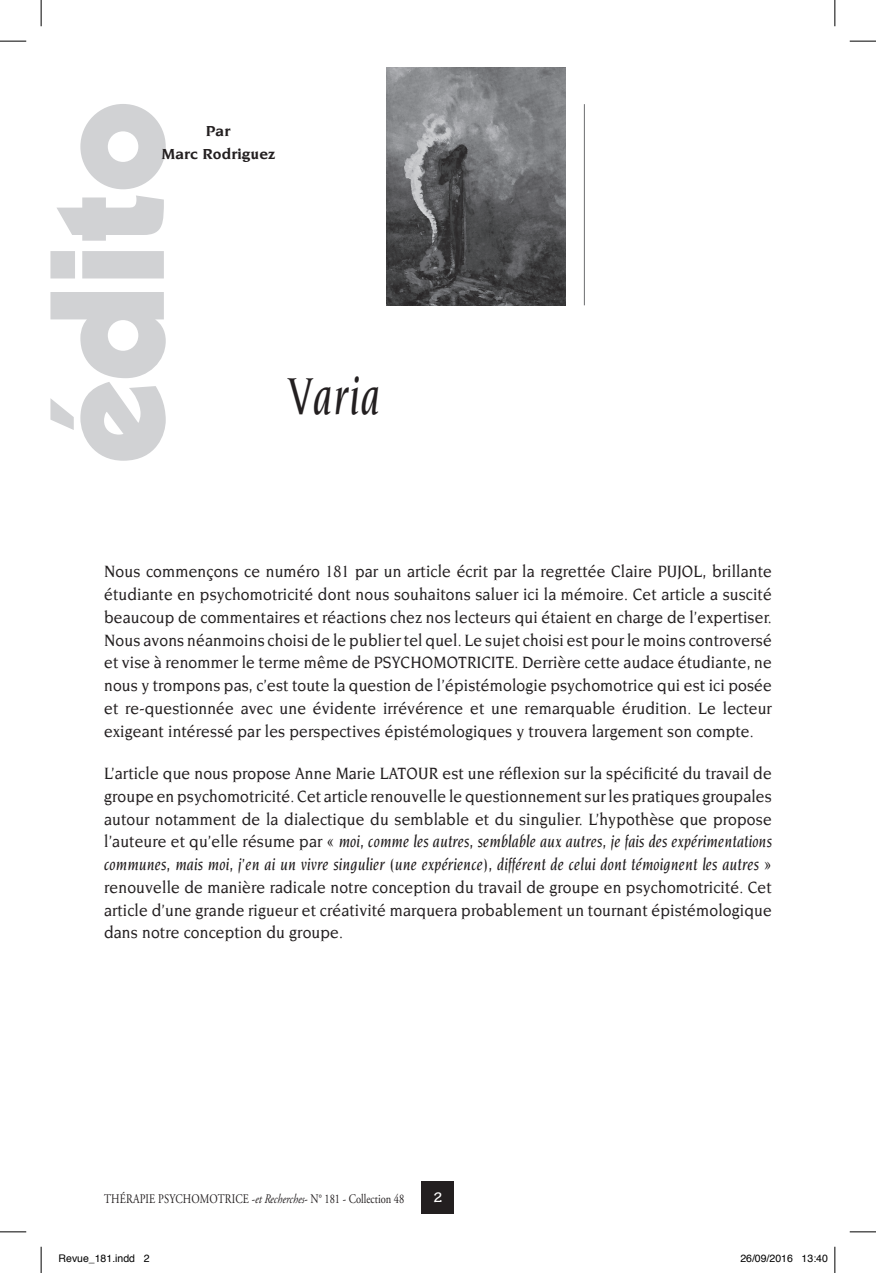
<style>
.page{position:relative;width:876px;height:1273px;background:#fff}
.page>*{position:absolute;margin:0;border:0;box-sizing:border-box;transform-origin:0 0}
.t1{font:900 157.5px "Kabel LT Std";color:#d1d2d4}
.t2{font:italic 500 56px "Novarese Std";letter-spacing:.04em;color:#231f20;scale:.76 1}
.t3{font:500 17.5px/22.8px "Novarese Std";letter-spacing:.01em;color:#231f20;text-align:justify;scale:.9 1}
.t4{font:700 15.75px/22.8px "Novarese Std";color:#231f20;text-align:center}
.t5{font:700 14.88px "Tekton Pro";color:#fff}
.t6{font:13.12px "Adobe Garamond Pro";letter-spacing:.015em;color:#231f20;scale:.8 1}
.t7{font:10.5px "Helvetica";color:#000}
.s1{font-style:italic}
</style>
<div class="page">
<div style="left:422px;top:1181px;width:32px;height:32px;background:#231f20"></div>
<hr style="left:584px;top:104px;width:1px;height:201px;background:#6c6d70">
<img style="left:387px;top:68px;width:178px;height:237px">
<svg style="left:0;top:41px;width:26px;height:1px"></svg>
<svg style="left:850px;top:41px;width:26px;height:1px"></svg>
<svg style="left:0;top:1231px;width:26px;height:1px"></svg>
<svg style="left:850px;top:1231px;width:26px;height:1px"></svg>
<svg style="left:41px;top:0;width:1px;height:26px"></svg>
<svg style="left:41px;top:1247px;width:1px;height:26px"></svg>
<svg style="left:835px;top:0;width:1px;height:26px"></svg>
<svg style="left:835px;top:1247px;width:1px;height:26px"></svg>
<h1 class="t1" style="left:8px;top:463px;width:363px;rotate:-90deg">édito</h1>
<p class="t4" style="left:161px;top:119px;width:115px">Par<br>Marc Rodriguez</p>
<h2 class="t2" style="left:288px;top:365px;width:123px">Varia</h2>
<p class="t3" style="left:104px;top:562px;width:743px">Nous commençons ce numéro 181 par un article écrit par la regrettée Claire PUJOL, brillante étudiante en psychomotricité dont nous souhaitons saluer ici la mémoire. Cet article a suscité beaucoup de commentaires et réactions chez nos lecteurs qui étaient en charge de l’expertiser.<br>Nous avons néanmoins choisi de le publier tel quel. Le sujet choisi est pour le moins controversé et vise à renommer le terme même de PSYCHOMOTRICITE. Derrière cette audace étudiante, ne nous y trompons pas, c’est toute la question de l’épistémologie psychomotrice qui est ici posée et re-questionnée avec une évidente irrévérence et une remarquable érudition. Le lecteur exigeant intéressé par les perspectives épistémologiques y trouvera largement son compte.</p>
<p class="t3" style="left:104px;top:764px;width:743px">L’article que nous propose Anne Marie LATOUR est une réflexion sur la spécificité du travail de groupe en psychomotricité. Cet article renouvelle le questionnement sur les pratiques groupales autour notamment de la dialectique du semblable et du singulier. L’hypothèse que propose l’auteure et qu’elle résume par « <span class="s1">moi, comme les autres, semblable aux autres, je fais des expérimentations communes, mais moi, j’en ai un vivre singulier (une expérience), différent de celui dont témoignent les autres</span> » renouvelle de manière radicale notre conception du travail de groupe en psychomotricité. Cet article d’une grande rigueur et créativité marquera probablement un tournant épistémologique dans notre conception du groupe.</p>
<p class="t6" style="left:104px;top:1191px;width:377px">THÉRAPIE PSYCHOMOTRICE -<span class="s1">et Recherches</span>- N° 181 - Collection 48</p>
<p class="t5" style="left:433px;top:1189px;width:11px">2</p>
<p class="t7" style="left:59px;top:1254px;width:93px">Revue_181.indd 2</p>
<p class="t7" style="left:740px;top:1254px;width:89px">26/09/2016 13:40</p>
</div>
